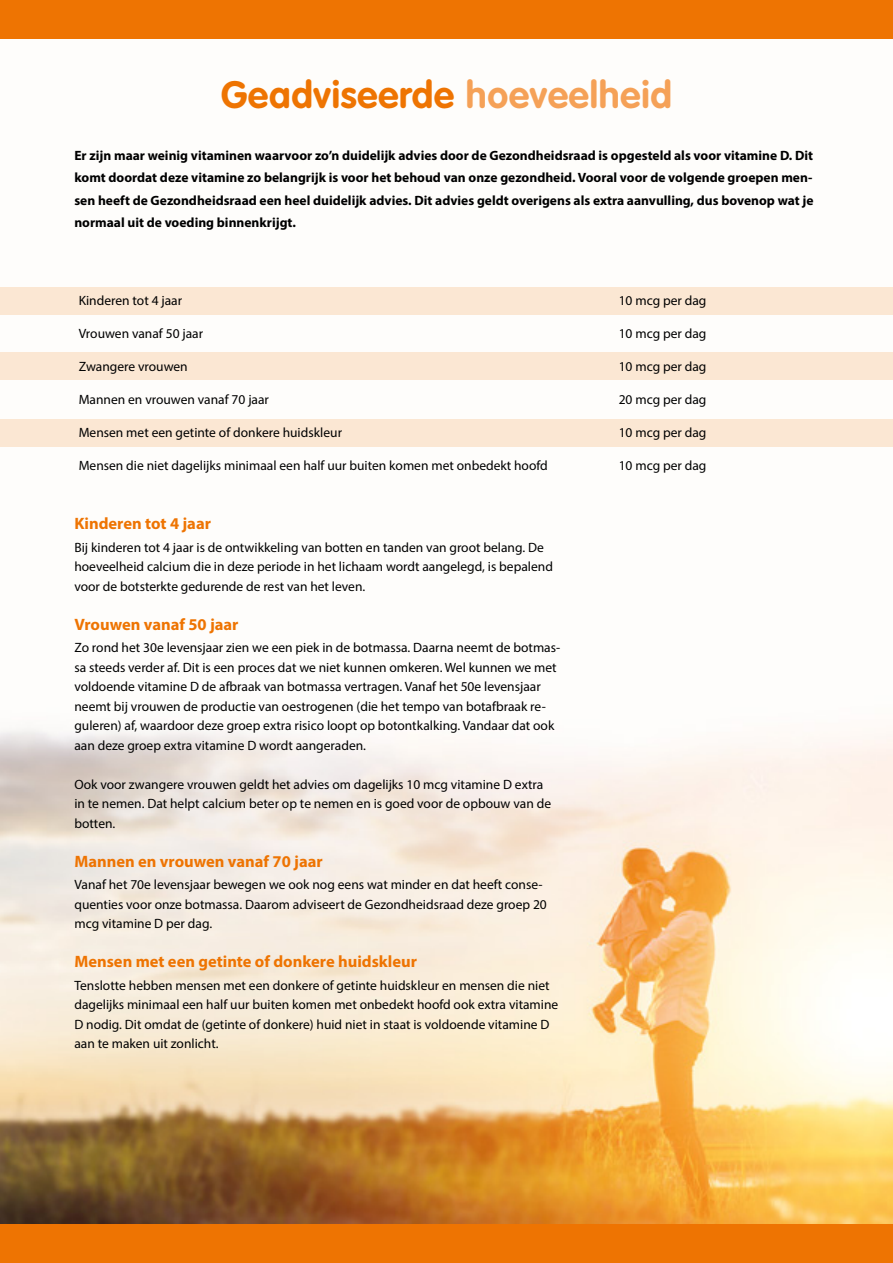
<style>
.page{position:relative;width:893px;height:1263px;background:#fff}
.page>*{position:absolute;margin:0;border:0;box-sizing:border-box;transform-origin:0 0}
.t1{font:700 37.5px "VAG Rounded LT Pro";letter-spacing:.02em;color:#ee7402}
.t2{font:700 16.5px "Myriad Pro";color:#ee7402}
.t3{font:13.5px/19.5px "Myriad Pro";color:#000}
.t4{font:700 13.5px/22.5px "Myriad Pro";color:#000;text-align:justify}
.s1{color:#f5a157}
</style>
<div class="page">
<img style="left:0;top:38px;width:892px;height:1187px">
<div style="left:0;top:0;width:893px;height:38px;background:#ee7402"></div>
<div style="left:0;top:1225px;width:893px;height:38px;background:#ee7402"></div>
<div style="left:0;top:287px;width:893px;height:27px;background:#fbe7d3"></div>
<div style="left:0;top:352px;width:893px;height:27px;background:#fbe7d3"></div>
<div style="left:0;top:419px;width:893px;height:27px;background:#fbe7d3"></div>
<h1 class="t1" style="left:221px;top:71px;width:452px">Geadviseerde <span class="s1">hoeveelheid</span></h1>
<p class="t4" style="left:74px;top:143px;width:741px">Er zijn maar weinig vitaminen waarvoor zo’n duidelijk advies door de Gezondheidsraad is opgesteld als voor vitamine D. Dit komt doordat deze vitamine zo belangrijk is voor het behoud van onze gezondheid. Vooral voor de volgende groepen men&shy;sen heeft de Gezondheidsraad een heel duidelijk advies. Dit advies geldt overigens als extra aanvulling, dus bovenop wat je normaal uit de voeding binnenkrijgt.</p>
<p class="t3" style="left:79px;top:290px;width:105px">Kinderen tot 4 jaar</p>
<p class="t3" style="left:619px;top:290px;width:89px">10 mcg per dag</p>
<p class="t3" style="left:79px;top:323px;width:126px">Vrouwen vanaf 50 jaar</p>
<p class="t3" style="left:619px;top:323px;width:89px">10 mcg per dag</p>
<p class="t3" style="left:79px;top:356px;width:111px">Zwangere vrouwen</p>
<p class="t3" style="left:619px;top:356px;width:89px">10 mcg per dag</p>
<p class="t3" style="left:79px;top:389px;width:192px">Mannen en vrouwen vanaf 70 jaar</p>
<p class="t3" style="left:619px;top:389px;width:89px">20 mcg per dag</p>
<p class="t3" style="left:79px;top:422px;width:265px">Mensen met een getinte of donkere huidskleur</p>
<p class="t3" style="left:619px;top:422px;width:89px">10 mcg per dag</p>
<p class="t3" style="left:79px;top:455px;width:471px">Mensen die niet dagelijks minimaal een half uur buiten komen met onbedekt hoofd</p>
<p class="t3" style="left:619px;top:455px;width:89px">10 mcg per dag</p>
<p class="t2" style="left:74px;top:513px;width:138px">Kinderen tot 4 jaar</p>
<p class="t3" style="left:74px;top:537px;width:480px">Bij kinderen tot 4 jaar is de ontwikkeling van botten en tanden van groot belang. De hoeveelheid calcium die in deze periode in het lichaam wordt aangelegd, is bepalend voor de botsterkte gedurende de rest van het leven.</p>
<p class="t2" style="left:74px;top:613px;width:166px">Vrouwen vanaf 50 jaar</p>
<p class="t3" style="left:74px;top:638px;width:487px">Zo rond het 30e levensjaar zien we een piek in de botmassa. Daarna neemt de botmas&shy;sa steeds verder af. Dit is een proces dat we niet kunnen omkeren. Wel kunnen we met voldoende vitamine D de afbraak van botmassa vertragen. Vanaf het 50e levensjaar neemt bij vrouwen de productie van oestrogenen (die het tempo van botafbraak re&shy;guleren) af, waardoor deze groep extra risico loopt op botontkalking. Vandaar dat ook aan deze groep extra vitamine D wordt aangeraden.</p>
<p class="t3" style="left:74px;top:774px;width:478px">Ook voor zwangere vrouwen geldt het advies om dagelijks 10 mcg vitamine D extra in te nemen. Dat helpt calcium beter op te nemen en is goed voor de opbouw van de botten.</p>
<p class="t2" style="left:74px;top:850px;width:250px">Mannen en vrouwen vanaf 70 jaar</p>
<p class="t3" style="left:74px;top:875px;width:474px">Vanaf het 70e levensjaar bewegen we ook nog eens wat minder en dat heeft conse&shy;quenties voor onze botmassa. Daarom adviseert de Gezondheidsraad deze groep 20 mcg vitamine D per dag.</p>
<p class="t2" style="left:74px;top:951px;width:344px">Mensen met een getinte of donkere huidskleur</p>
<p class="t3" style="left:74px;top:975px;width:485px">Tenslotte hebben mensen met een donkere of getinte huidskleur en mensen die niet dagelijks minimaal een half uur buiten komen met onbedekt hoofd ook extra vitamine D nodig. Dit omdat de (getinte of donkere) huid niet in staat is voldoende vitamine D aan te maken uit zonlicht.</p>
</div>
